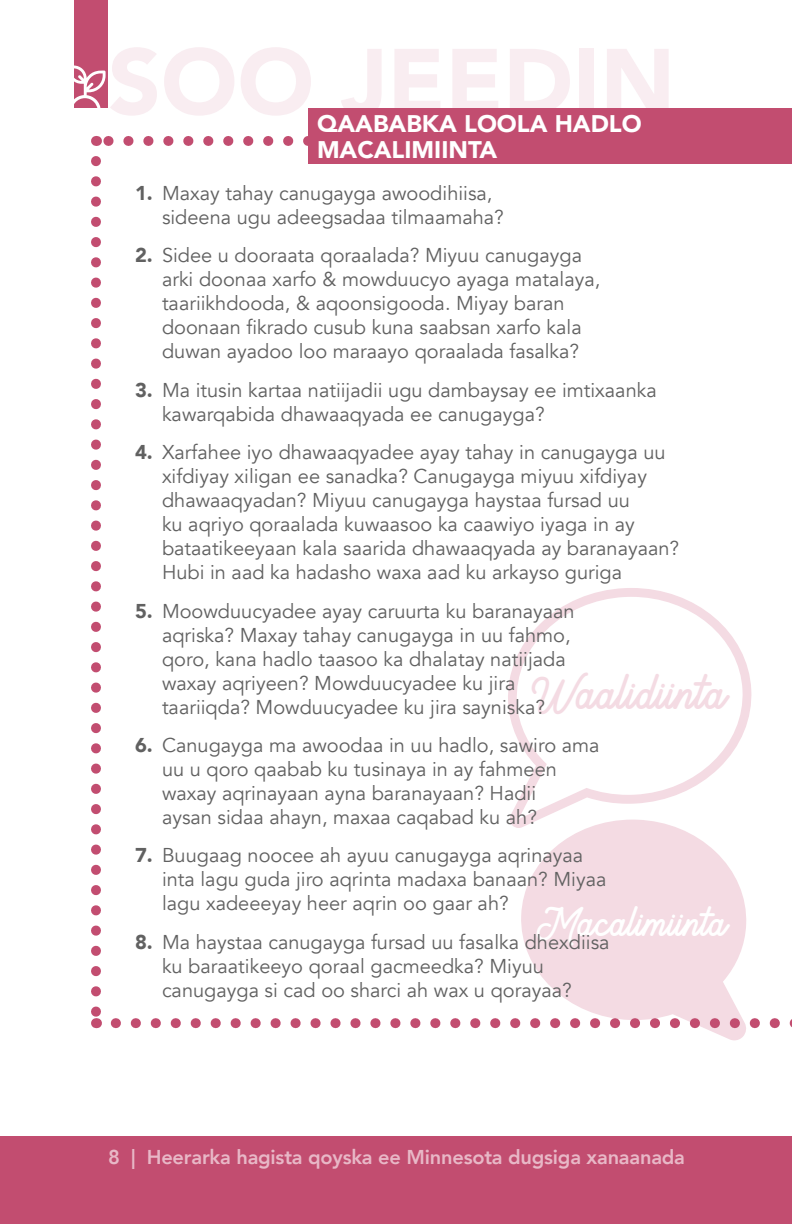
<style>
.page{position:relative;width:792px;height:1224px;background:#fff}
.page>*{position:absolute;margin:0;border:0;box-sizing:border-box;transform-origin:0 0}
.t1{font:40px "Brandon Smith";color:#f4dbe3}
.t2{font:34px "Brandon Smith";color:#fff}
.Subtitle_2{font:900 24px/26px "Avenir";color:#fff}
.t3{font:20px/24px "Avenir";color:#616161}
.t4{font:800 20px "Avenir";letter-spacing:-.01em;color:#e8b8c7}
.s1{font-weight:900}
</style>
<div class="page">
<div style="left:0;top:1136px;width:792px;height:88px;background:#c24d70"></div>
<svg style="left:521px;top:828px;width:225px;height:212px;fill:#f4dbe3"></svg>
<svg style="left:508px;top:588px;width:244px;height:240px"></svg>
<div style="left:74px;top:0;width:34px;height:108px;background:#c24d70"></div>
<svg style="left:74px;top:66px;width:32px;height:42px"></svg>
<svg style="left:91px;top:161px;width:10px;height:867px"></svg>
<svg style="left:116px;top:1018px;width:676px;height:10px"></svg>
<svg style="left:106px;top:136px;width:202px;height:10px"></svg>
<div style="left:308px;top:108px;width:484px;height:56px;background:#c24d70"></div>
<p class="Subtitle_2" style="left:317px;top:110px;width:326px">QAABABKA LOOLA HADLO<br>MACALIMIINTA</p>
<p class="t3" style="left:162px;top:181px;width:343px;text-indent:-27px"><span class="s1">1.</span> Maxay tahay canugayga awoodihiisa, sideena ugu adeegsadaa tilmaamaha?</p>
<p class="t3" style="left:162px;top:244px;width:440px;text-indent:-27px"><span class="s1">2.</span> Sidee u dooraata qoraalada? Miyuu canugayga arki doonaa xarfo &amp; mowduucyo ayaga matalaya, taariikhdooda, &amp; aqoonsigooda. Miyay baran doonaan fikrado cusub kuna saabsan xarfo kala duwan ayadoo loo maraayo qoraalada fasalka?</p>
<p class="t3" style="left:162px;top:378px;width:496px;text-indent:-27px"><span class="s1">3.</span> Ma itusin kartaa natiijadii ugu dambaysay ee imtixaanka kawarqabida dhawaaqyada ee canugayga?</p>
<p class="t3" style="left:162px;top:441px;width:519px;text-indent:-27px"><span class="s1">4.</span> Xarfahee iyo dhawaaqyadee ayay tahay in canugayga uu xifdiyay xiligan ee sanadka? Canugayga miyuu xifdiyay dhawaaqyadan? Miyuu canugayga haystaa fursad uu<br>ku aqriyo qoraalada kuwaasoo ka caawiyo iyaga in ay bataatikeeyaan kala saarida dhawaaqyada ay baranayaan?<br>Hubi in aad ka hadasho waxa aad ku arkayso guriga</p>
<p class="t3" style="left:162px;top:599px;width:414px;text-indent:-27px"><span class="s1">5.</span> Moowduucyadee ayay caruurta ku baranayaan aqriska? Maxay tahay canugayga in uu fahmo, qoro, kana hadlo taasoo ka dhalatay natiijada waxay aqriyeen? Mowduucyadee ku jira taariiqda? Mowduucyadee ku jira sayniska?</p>
<p class="t3" style="left:162px;top:733px;width:439px;text-indent:-27px"><span class="s1">6.</span> Canugayga ma awoodaa in uu hadlo, sawiro ama uu u qoro qaabab ku tusinaya in ay fahmeen waxay aqrinayaan ayna baranayaan? Hadii<br>aysan sidaa ahayn, maxaa caqabad ku ah?</p>
<p class="t3" style="left:162px;top:844px;width:446px;text-indent:-27px"><span class="s1">7.</span> Buugaag noocee ah ayuu canugayga aqrinayaa inta lagu guda jiro aqrinta madaxa banaan? Miyaa lagu xadeeeyay heer aqrin oo gaar ah?</p>
<p class="t3" style="left:162px;top:930px;width:449px;text-indent:-27px"><span class="s1">8.</span> Ma haystaa canugayga fursad uu fasalka dhexdiisa ku baraatikeeyo qoraal gacmeedka? Miyuu canugayga si cad oo sharci ah wax u qorayaa?</p>
<p class="t1" style="left:532px;top:663px;width:196px">Waalidiinta</p>
<p class="t2" style="left:537px;top:897px;width:192px">Macalimiinta</p>
<p class="t4" style="left:108px;top:1141px;width:579px">8 | Heerarka hagista qoyska ee Minnesota dugsiga xanaanada</p>
</div>
